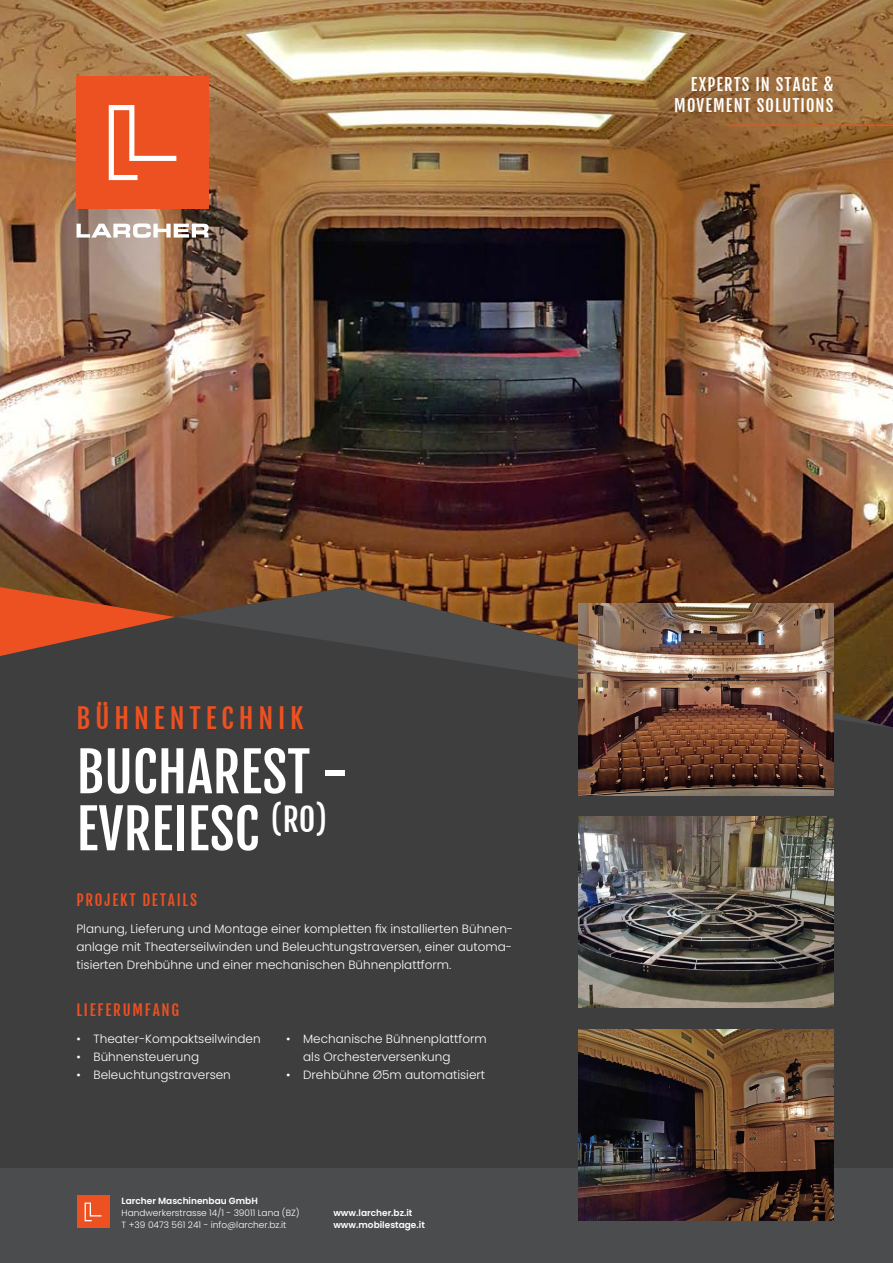
<style>
.page{position:relative;width:893px;height:1263px;background:#3e3e3f}
.page>*{position:absolute;margin:0;border:0;box-sizing:border-box;transform-origin:0 0}
.t1{font:54px "Fjalla One";color:#fff}
.t2{font:27px "Fjalla One";letter-spacing:.18em;color:#ee5121}
.t3{font:16.5px/21px "Fjalla One";letter-spacing:.07em;color:#fff;text-align:right}
.t4{font:15px "Fjalla One";letter-spacing:.12em;color:#ee5121}
.t5{font:300 12px/18px "Poppins";color:#fff;text-align:justify}
.t6{font:300 9px/12px "Poppins";color:#fff}
.t7{font:600 9px/12px "Poppins";color:#fff}
</style>
<div class="page">
<img style="left:0;top:0;width:893px;height:587px">
<div style="left:77px;top:77px;width:132px;height:132px;background:#ee5121"></div>
<svg style="left:109px;top:105px;width:67px;height:75px"></svg>
<svg style="left:77px;top:223px;width:132px;height:15px;background:#cfc3bb"></svg>
<hr style="left:728px;top:125px;width:165px;height:1px;background:#ee5121">
<div style="left:0;top:1168px;width:893px;height:95px;background:#4b4c4d"></div>
<div style="left:77px;top:1195px;width:33px;height:33px;background:#ee5121"></div>
<svg style="left:85px;top:1202px;width:16px;height:19px"></svg>
<svg style="left:0;top:587px;width:175px;height:69px"></svg>
<svg style="left:175px;top:587px;width:718px;height:141px"></svg>
<img style="left:578px;top:604px;width:255px;height:191px">
<img style="left:578px;top:816px;width:255px;height:192px">
<img style="left:578px;top:1029px;width:255px;height:191px">
<h3 class="t3" style="left:674px;top:74px;width:161px">EXPERTS IN STAGE &amp;<br>MOVEMENT SOLUTIONS</h3>
<p class="t2" style="left:77px;top:701px;width:228px">BÜHNENTECHNIK</p>
<p class="t1" style="left:77px;top:739px;width:273px">BUCHAREST -</p>
<p class="t1" style="left:77px;top:796px;width:252px">EVREIESC <sup>(RO)</sup></p>
<p class="t4" style="left:77px;top:891px;width:122px">PROJEKT DETAILS</p>
<p class="t5" style="left:77px;top:920px;width:438px">Planung, Lieferung und Montage einer kompletten fix installierten Bühnen&shy;anlage mit Theaterseilwinden und Beleuchtungstraversen, einer automa&shy;tisierten Drehbühne und einer mechanischen Bühnenplattform.</p>
<p class="t4" style="left:77px;top:1001px;width:104px">LIEFERUMFANG</p>
<p class="t5" style="left:77px;top:1030px;width:186px">• Theater-Kompaktseilwinden</p>
<p class="t5" style="left:77px;top:1048px;width:124px">• Bühnensteuerung</p>
<p class="t5" style="left:77px;top:1066px;width:156px">• Beleuchtungstraversen</p>
<p class="t5" style="left:303px;top:1030px;width:185px;text-indent:-17px">• Mechanische Bühnenplattform als Orchesterversenkung</p>
<p class="t5" style="left:286px;top:1066px;width:200px">• Drehbühne Ø5m automatisiert</p>
<p class="t7" style="left:122px;top:1195px;width:138px">Larcher Maschinenbau GmbH</p>
<p class="t6" style="left:122px;top:1207px;width:179px">Handwerkerstrasse 14/1 - 39011 Lana (BZ)<br>T +39 0473 561 241 - info@larcher.bz.it</p>
<p class="t7" style="left:333px;top:1207px;width:93px">www.larcher.bz.it www.mobilestage.it</p>
</div>
